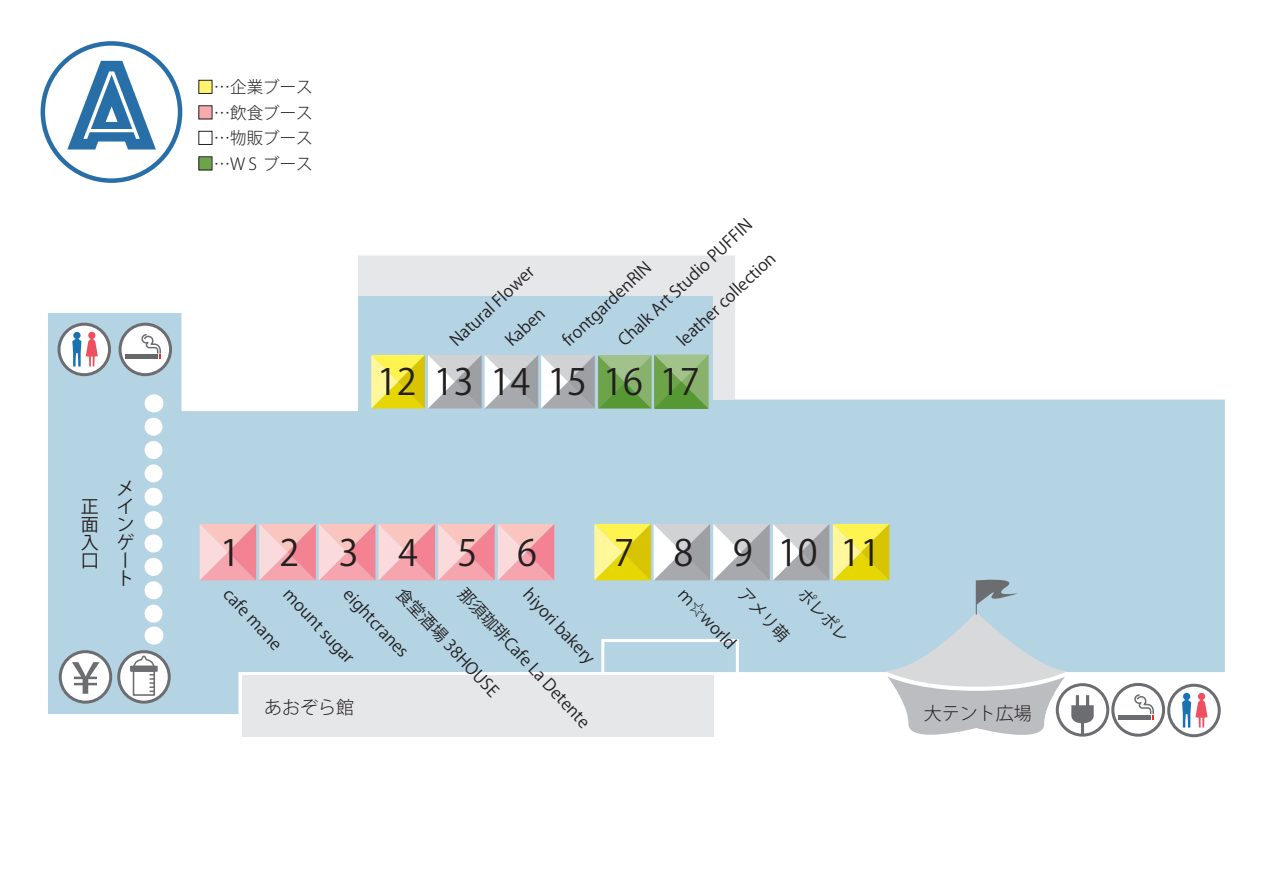
<style>
.page{position:relative;width:1263px;height:893px;background:#fff}
.page>*{position:absolute;margin:0;border:0;box-sizing:border-box;transform-origin:0 0}
.t1{font:500 42px "Koz Go Pro";color:#6c6d70;scale:1.23 1}
.t2{font:36px "Koz Go Pro";color:#231f20}
.t3{font:300 18px "Koz Go Pro";color:#231f20}
.t4{font:18px/18px "Koz Go Pro";color:#231f20;text-align:justify}
.t5{font:16.5px "Koz Go Pro";color:#231f20}
.t6{font:300 16.5px "Koz Go Pro";color:#231f20}
.s1{color:#fff46d}
.s2{color:#f8abad}
.s3{color:#fff}
.s4{color:#6da349}
</style>
<div class="page">
<svg style="left:48px;top:313px;width:1177px;height:401px;fill:#b4d4e4"></svg>
<div style="left:242px;top:676px;width:472px;height:61px;background:#e6e7e9"></div>
<svg style="left:358px;top:256px;width:377px;height:144px;background:#cadce6"></svg>
<div style="left:198px;top:80px;width:14px;height:14px;border:1px solid #231f20"></div>
<div style="left:198px;top:105px;width:14px;height:14px;border:1px solid #231f20"></div>
<div style="left:198px;top:131px;width:14px;height:14px;border:1px solid #231f20"></div>
<svg style="left:200px;top:524px;width:354px;height:56px;background:#f3b3b8"></svg>
<svg style="left:59px;top:324px;width:51px;height:51px"></svg>
<div style="left:58px;top:323px;width:53px;height:53px;border:3px solid #6c6d70;border-radius:50%"></div>
<svg style="left:72px;top:332px;width:26px;height:34px"></svg>
<div style="left:60px;top:652px;width:51px;height:50px;background:#fff;border-radius:50%"></div>
<div style="left:59px;top:650px;width:53px;height:54px;border:3px solid #6c6d70;border-radius:50%"></div>
<svg style="left:154px;top:394px;width:1px;height:18px"></svg>
<svg style="left:145px;top:427px;width:18px;height:218px"></svg>
<svg style="left:1169px;top:685px;width:50px;height:51px"></svg>
<div style="left:1167px;top:684px;width:54px;height:53px;border:3px solid #6c6d70;border-radius:50%"></div>
<svg style="left:1182px;top:693px;width:25px;height:34px"></svg>
<svg style="left:1057px;top:685px;width:51px;height:50px"></svg>
<div style="left:1056px;top:683px;width:53px;height:54px;border:3px solid #6c6d70;border-radius:50%"></div>
<div style="left:120px;top:324px;width:51px;height:51px;background:#fff;border-radius:50%"></div>
<div style="left:119px;top:323px;width:53px;height:53px;border:3px solid #6c6d70;border-radius:50%"></div>
<svg style="left:141px;top:334px;width:20px;height:25px"></svg>
<hr style="left:126px;top:355px;width:32px;height:4px;background:#67676a">
<svg style="left:594px;top:524px;width:500px;height:213px"></svg>
<div style="left:41px;top:41px;width:141px;height:142px;border:4px solid #286fa8;border-radius:50%"></div>
<svg style="left:119px;top:652px;width:50px;height:50px"></svg>
<div style="left:117px;top:650px;width:54px;height:54px;border:3px solid #6c6d70;border-radius:50%"></div>
<div style="left:133px;top:670px;width:22px;height:26px;border:2px solid #6c6d70"></div>
<svg style="left:129px;top:655px;width:29px;height:37px"></svg>
<svg style="left:1113px;top:684px;width:50px;height:51px"></svg>
<div style="left:1111px;top:683px;width:54px;height:54px;border:3px solid #6c6d70;border-radius:50%"></div>
<svg style="left:1133px;top:694px;width:22px;height:25px"></svg>
<hr style="left:1118px;top:715px;width:33px;height:4px;background:#6c6d70">
<svg style="left:371px;top:355px;width:337px;height:54px;background:#b3c292"></svg>
<p class="t4" style="left:81px;top:498px;width:19px">正面入口</p>
<p class="t4" style="left:116px;top:480px;width:19px">メインゲート</p>
<h1 class="t1" style="left:71px;top:651px;width:25px">¥</h1>
<p class="t6" style="left:197px;top:76px;width:117px"><span class="s1">■</span>…企業ブース</p>
<p class="t6" style="left:197px;top:102px;width:117px"><span class="s2">■</span>…飲食ブース</p>
<p class="t6" style="left:197px;top:127px;width:117px"><span class="s3">■</span>…物販ブース</p>
<p class="t6" style="left:197px;top:153px;width:117px"><span class="s4">■</span>…W S ブース</p>
<p class="t5" style="left:445px;top:335px;width:110px;rotate:-43deg">Natural Flower</p>
<p class="t5" style="left:501px;top:335px;width:48px;rotate:-43deg">Kaben</p>
<p class="t5" style="left:613px;top:335px;width:178px;rotate:-43deg">Chalk Art Studio PUFFIN</p>
<p class="t5" style="left:672px;top:335px;width:129px;rotate:-43deg">leather collection</p>
<p class="t5" style="left:558px;top:335px;width:116px;rotate:-43deg">frontgardenRIN</p>
<h2 class="t2" style="left:377px;top:358px;width:324px">12 13 14 15 16 17</h2>
<h2 class="t2" style="left:220px;top:529px;width:318px">123456</h2>
<h2 class="t2" style="left:614px;top:529px;width:268px">7 8 91011</h2>
<p class="t5" style="left:408px;top:584px;width:142px;rotate:47deg">食堂酒場 38HOUSE</p>
<p class="t5" style="left:534px;top:584px;width:97px;rotate:47deg">hiyori bakery</p>
<p class="t5" style="left:689px;top:584px;width:77px;rotate:47deg">ｍ☆world</p>
<p class="t5" style="left:749px;top:584px;width:67px;rotate:47deg">アメリ萌</p>
<p class="t5" style="left:809px;top:584px;width:68px;rotate:47deg">ポレポレ</p>
<p class="t5" style="left:470px;top:584px;width:185px;rotate:47deg">那須珈琲Cafe La Detente</p>
<p class="t5" style="left:234px;top:584px;width:78px;rotate:47deg">cafe mane</p>
<p class="t5" style="left:294px;top:584px;width:96px;rotate:47deg">mount sugar</p>
<p class="t5" style="left:354px;top:584px;width:88px;rotate:47deg">eightcranes</p>
<p class="t3" style="left:264px;top:695px;width:91px">あおぞら館</p>
<p class="t3" style="left:924px;top:701px;width:109px">大テント広場</p>
</div>
